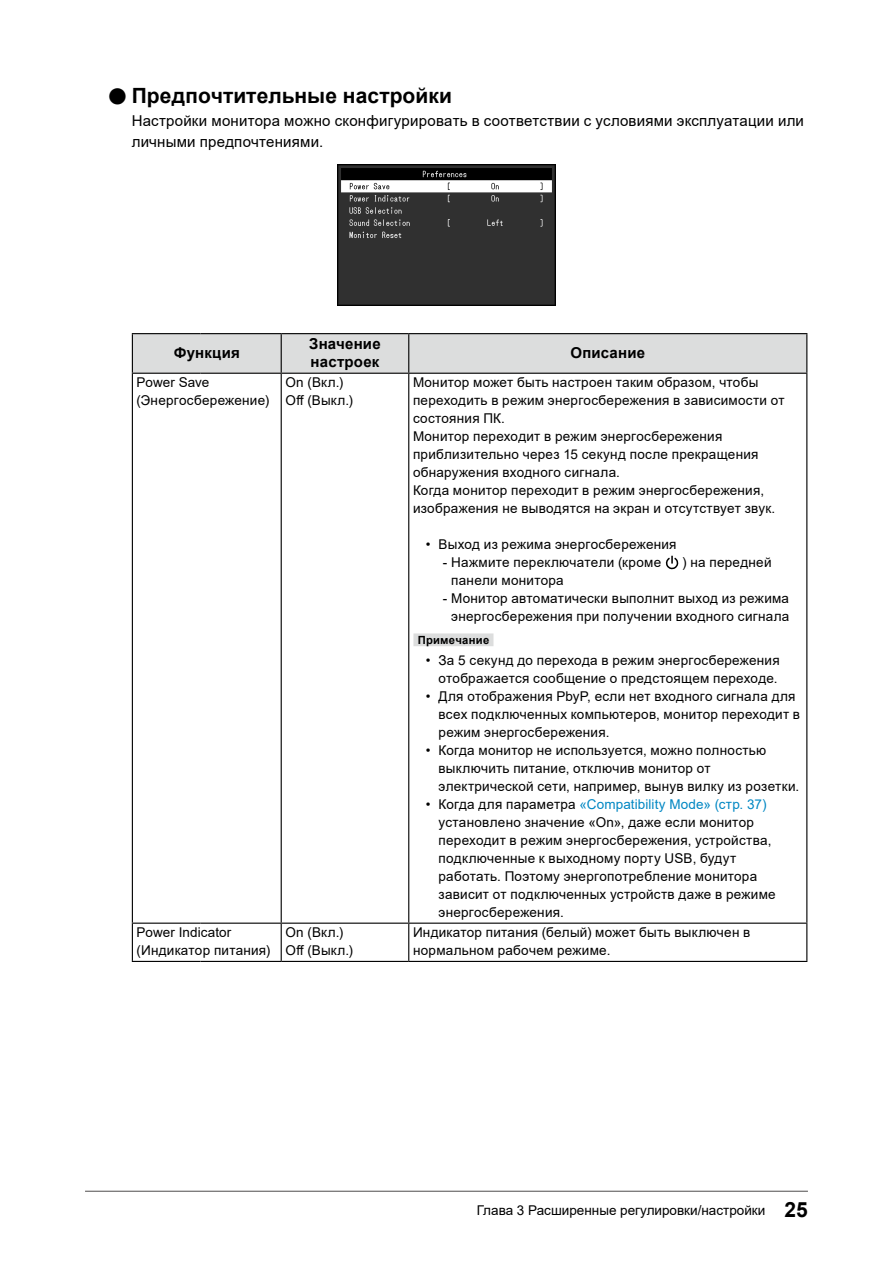
<style>
.page{position:relative;width:893px;height:1263px;background:#fff}
.page>*{position:absolute;margin:0;border:0;box-sizing:border-box;transform-origin:0 0}
.t1{font:700 21px "Arial";color:#000}
.t2{font:15px/21px "Arial";letter-spacing:.015em;color:#000}
.t3{font:700 15px/18px "Arial";letter-spacing:.015em;color:#000}
.t4{font:13.5px/18px "Arial";letter-spacing:.02em;color:#000}
.t5{font:13.5px "Arial";color:#000}
.t6{font:700 11.25px "Arial";letter-spacing:.025em;color:#000}
.s1{font-size:37.8px}
.s2{color:#0087c3}
.s3{font-weight:700;font-size:21px}
</style>
<div class="page">
<img style="left:337px;top:164px;width:219px;height:142px">
<div style="left:133px;top:334px;width:673px;height:39px;background:#dcdddd"></div>
<hr style="left:132px;top:333px;width:68px;height:1px;background:#000">
<hr style="left:132px;top:334px;width:1px;height:39px;background:#000">
<hr style="left:200px;top:333px;width:81px;height:1px;background:#000">
<hr style="left:281px;top:333px;width:128px;height:1px;background:#000">
<hr style="left:281px;top:334px;width:1px;height:39px;background:#000">
<hr style="left:409px;top:333px;width:398px;height:1px;background:#000">
<hr style="left:408px;top:334px;width:1px;height:39px;background:#000">
<hr style="left:806px;top:334px;width:1px;height:39px;background:#000">
<hr style="left:132px;top:373px;width:68px;height:1px;background:#000">
<hr style="left:132px;top:374px;width:1px;height:548px;background:#000">
<hr style="left:200px;top:373px;width:81px;height:1px;background:#000">
<hr style="left:281px;top:373px;width:128px;height:1px;background:#000">
<hr style="left:281px;top:374px;width:1px;height:548px;background:#000">
<hr style="left:409px;top:373px;width:398px;height:1px;background:#000">
<hr style="left:408px;top:374px;width:1px;height:548px;background:#000">
<hr style="left:806px;top:374px;width:1px;height:548px;background:#000">
<hr style="left:132px;top:922px;width:68px;height:2px;background:#000">
<hr style="left:132px;top:924px;width:1px;height:37px;background:#000">
<hr style="left:200px;top:922px;width:81px;height:2px;background:#000">
<hr style="left:281px;top:922px;width:128px;height:2px;background:#000">
<hr style="left:281px;top:924px;width:1px;height:37px;background:#000">
<hr style="left:409px;top:922px;width:398px;height:2px;background:#000">
<hr style="left:408px;top:924px;width:1px;height:37px;background:#000">
<hr style="left:806px;top:924px;width:1px;height:37px;background:#000">
<hr style="left:409px;top:961px;width:398px;height:1px;background:#000">
<hr style="left:132px;top:961px;width:68px;height:1px;background:#000">
<hr style="left:200px;top:961px;width:81px;height:1px;background:#000">
<hr style="left:281px;top:961px;width:128px;height:1px;background:#000">
<div style="left:413px;top:633px;width:80px;height:13px;background:#dcdddd"></div>
<svg style="left:665px;top:556px;width:13px;height:13px"></svg>
<hr style="left:85px;top:1191px;width:723px;height:1px;background:#595757">
<h1 class="t1" style="left:106px;top:81px;width:347px"><span class="s1">●</span>Предпочтительные настройки</h1>
<p class="t2" style="left:132px;top:111px;width:674px">Настройки монитора можно сконфигурировать в соответствии с условиями эксплуатации или личными предпочтениями.</p>
<p class="t3" style="left:174px;top:344px;width:68px">Функция</p>
<p class="t3" style="left:309px;top:335px;width:73px">Значение настроек</p>
<p class="t3" style="left:570px;top:344px;width:76px">Описание</p>
<p class="t4" style="left:137px;top:373px;width:134px">Power Save (Энергосбережение)</p>
<p class="t4" style="left:285px;top:373px;width:69px">On (Вкл.)<br>Off (Выкл.)</p>
<p class="t4" style="left:413px;top:373px;width:373px">Монитор может быть настроен таким образом, чтобы переходить в режим энергосбережения в зависимости от состояния ПК.<br>Монитор переходит в режим энергосбережения приблизительно через 15 секунд после прекращения обнаружения входного сигнала.<br>Когда монитор переходит в режим энергосбережения, изображения не выводятся на экран и отсутствует звук.</p>
<p class="t4" style="left:426px;top:535px;width:252px">• Выход из режима энергосбережения</p>
<p class="t4" style="left:443px;top:554px;width:220px">- Нажмите переключатели (кроме</p>
<p class="t4" style="left:682px;top:554px;width:91px">) на передней</p>
<p class="t4" style="left:451px;top:571px;width:114px">панели монитора</p>
<p class="t4" style="left:443px;top:589px;width:348px;text-align:right">- Монитор автоматически выполнит выход из режима энергосбережения при получении входного сигнала</p>
<p class="t6" style="left:418px;top:632px;width:73px">Примечание</p>
<p class="t4" style="left:426px;top:651px;width:355px;text-align:right">• За 5 секунд до перехода в режим энергосбережения отображается сообщение о предстоящем переходе.</p>
<p class="t4" style="left:439px;top:687px;width:363px;text-indent:-13px">• Для отображения PbyP, если нет входного сигнала для всех подключенных компьютеров, монитор переходит в режим энергосбережения.</p>
<p class="t4" style="left:439px;top:741px;width:362px;text-indent:-13px">• Когда монитор не используется, можно полностью выключить питание, отключив монитор от электрической сети, например, вынув вилку из розетки.</p>
<p class="t4" style="left:439px;top:795px;width:339px;text-indent:-13px">• Когда для параметра <span class="s2">«Compatibility Mode» (стр. 37) </span>установлено значение «On», даже если монитор переходит в режим энергосбережения, устройства, подключенные к выходному порту USB, будут работать. Поэтому энергопотребление монитора зависит от подключенных устройств даже в режиме энергосбережения.</p>
<p class="t4" style="left:137px;top:923px;width:135px">Power Indicator (Индикатор питания)</p>
<p class="t4" style="left:285px;top:923px;width:69px">On (Вкл.)<br>Off (Выкл.)</p>
<p class="t4" style="left:413px;top:923px;width:339px">Индикатор питания (белый) может быть выключен в нормальном рабочем режиме.</p>
<p class="t5" style="left:477px;top:1201px;width:333px">Глава 3 Расширенные регулировки/настройки <span class="s3">25</span></p>
</div>
